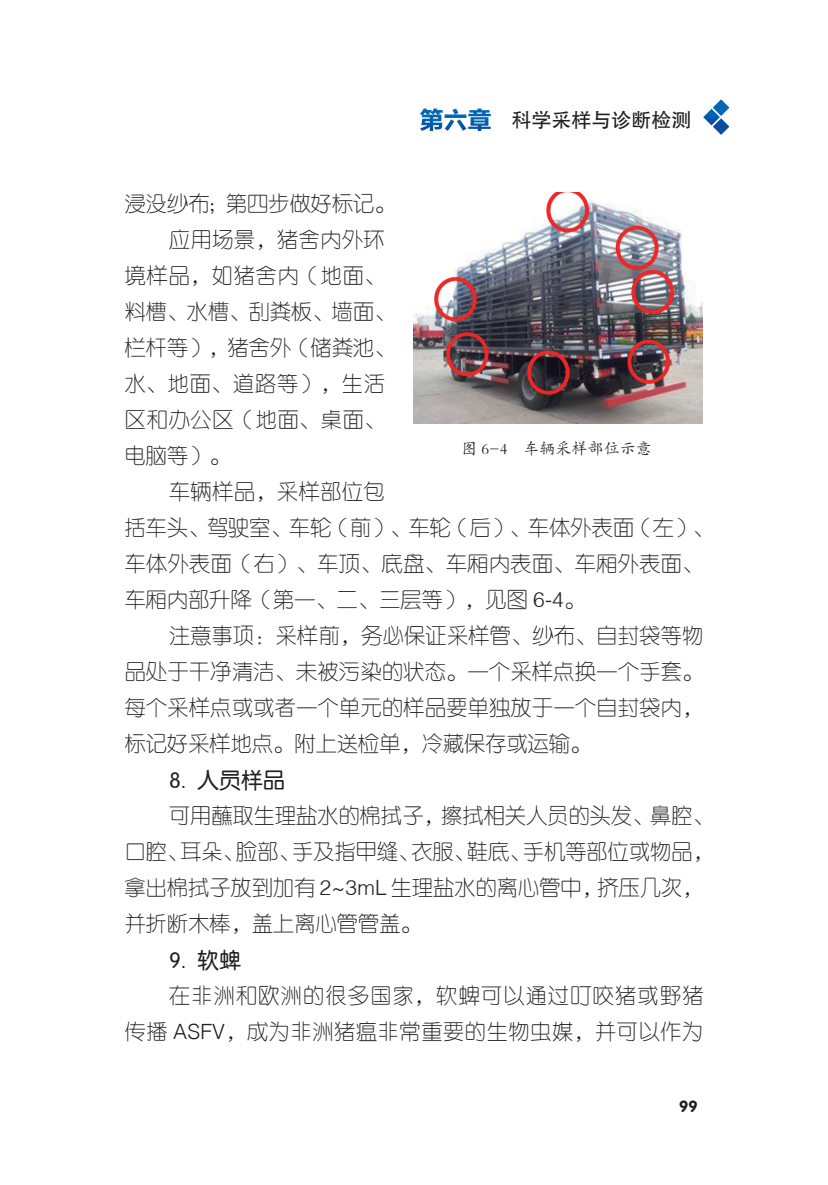
<style>
.page{position:relative;width:828px;height:1185px;background:#fff}
.page>*{position:absolute;margin:0;border:0;box-sizing:border-box;transform-origin:0 0}
.t1{font:22px "FZY3 K GBK1 0";color:#231f20}
.t2{font:21px/36px "FZY1 K GBK1 0";letter-spacing:.02em;color:#231f20}
.t3{font:21px/36px "FZY1 K GBK1 0";letter-spacing:.065em;color:#231f20;text-align:right}
.t4{font:21px "FZY1 K GBK1 0";letter-spacing:.045em;color:#231f20}
.t5{font:20px "FZHTK GBK1 0";color:#231f20}
.t6{font:16px "FZKTK GBK1 0";color:#231f20}
.t7{font:16px "FZY4 K GBK1 0";color:#231f20}
.s1{font-family:"FZLTDHK GBK1 0";font-size:24px;color:#fff}
.s2{font-family:"Helvetica";font-weight:300}
</style>
<div class="page">
<svg style="left:703px;top:99px;width:26px;height:36px"></svg>
<img style="left:413px;top:193px;width:289px;height:230px">
<p class="t5" style="left:419px;top:109px;width:273px"><span class="s1">第六章</span> 科学采样与诊断检测</p>
<p class="t2" style="left:125px;top:186px;width:272px">浸没纱布；第四步做好标记。</p>
<p class="t2" style="left:169px;top:222px;width:217px">应用场景，猪舍内外环</p>
<p class="t4" style="left:125px;top:264px;width:262px">境样品，如猪舍内（地面、</p>
<p class="t2" style="left:125px;top:294px;width:272px">料槽、水槽、刮粪板、墙面、</p>
<p class="t2" style="left:125px;top:330px;width:272px">栏杆等），猪舍外（储粪池、</p>
<p class="t2" style="left:125px;top:366px;width:262px">水、地面、道路等），生活</p>
<p class="t4" style="left:125px;top:408px;width:262px">区和办公区（地面、桌面、</p>
<p class="t2" style="left:125px;top:438px;width:107px">电脑等）。</p>
<p class="t2" style="left:169px;top:474px;width:217px">车辆样品，采样部位包</p>
<p class="t2" style="left:125px;top:510px;width:590px">括车头、驾驶室、车轮（前）、车轮（后）、车体外表面（左）、</p>
<p class="t2" style="left:125px;top:546px;width:580px">车体外表面（右）、车顶、底盘、车厢内表面、车厢外表面、</p>
<p class="t2" style="left:125px;top:582px;width:462px">车厢内部升降（第一、二、三层等），见图 <span class="s2">6-4</span>。</p>
<p class="t2" style="left:169px;top:618px;width:536px">注意事项：采样前，务必保证采样管、纱布、自封袋等物</p>
<p class="t2" style="left:125px;top:654px;width:580px">品处于干净清洁、未被污染的状态。一个采样点换一个手套。</p>
<p class="t2" style="left:125px;top:690px;width:580px">每个采样点或或者一个单元的样品要单独放于一个自封袋内，</p>
<p class="t2" style="left:125px;top:726px;width:468px">标记好采样地点。附上送检单，冷藏保存或运输。</p>
<p class="t1" style="left:169px;top:768px;width:118px">8. 人员样品</p>
<p class="t2" style="left:125px;top:798px;width:590px;text-indent:44px">可用蘸取生理盐水的棉拭子，擦拭相关人员的头发、鼻腔、口腔、耳朵、脸部、手及指甲缝、衣服、鞋底、手机等部位或物品，拿出棉拭子放到加有 <span class="s2">2~3mL</span> 生理盐水的离心管中，挤压几次，并折断木棒，盖上离心管管盖。</p>
<p class="t1" style="left:169px;top:948px;width:74px">9. 软蜱</p>
<p class="t3" style="left:125px;top:978px;width:580px">在非洲和欧洲的很多国家，软蜱可以通过叮咬猪或野猪<br>传播 <span class="s2">ASFV</span>，成为非洲猪瘟非常重要的生物虫媒，并可以作为</p>
<p class="t6" style="left:461px;top:440px;width:192px">图 6-4 车辆采样部位示意</p>
<p class="t7" style="left:679px;top:1097px;width:20px">99</p>
</div>
